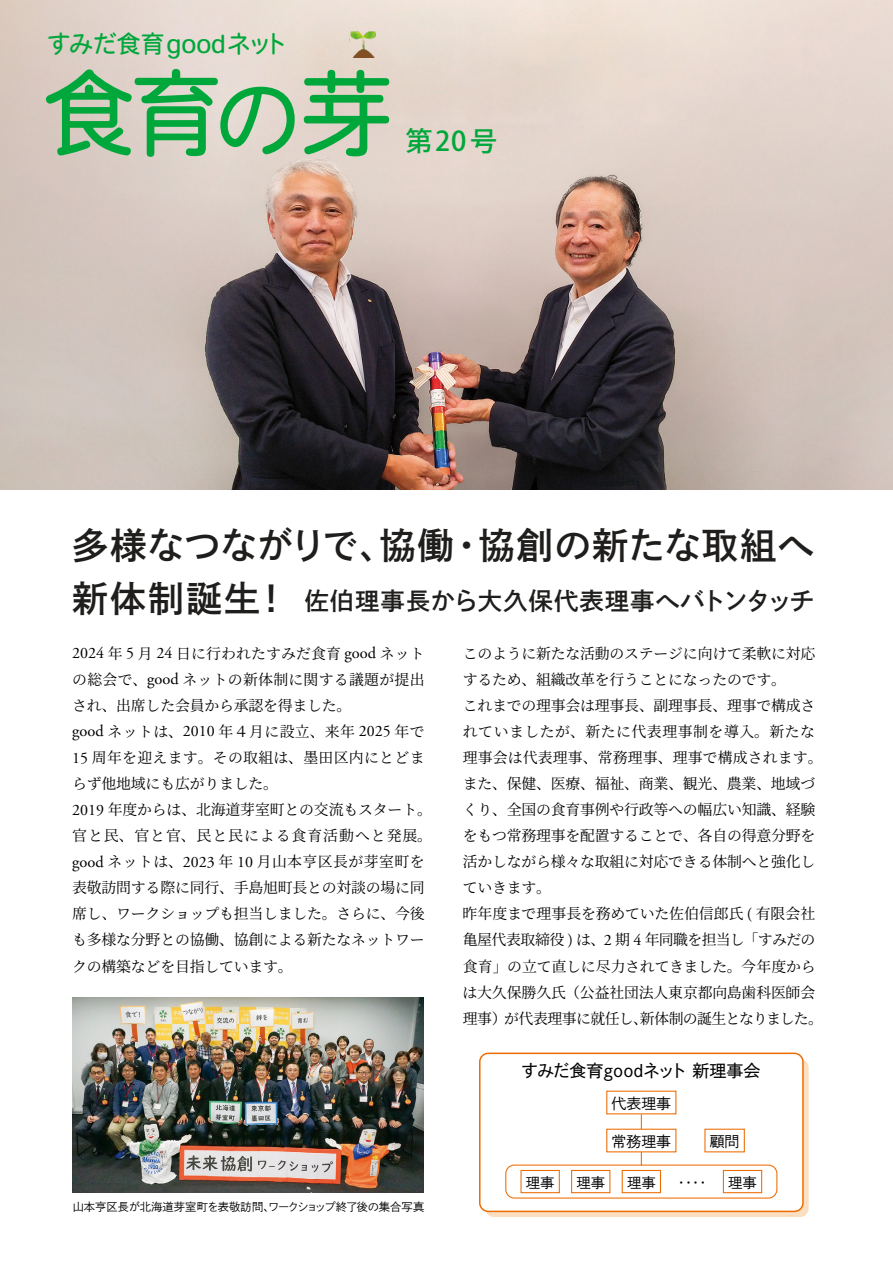
<style>
.page{position:relative;width:893px;height:1263px;background:#fff}
.page>*{position:absolute;margin:0;border:0;box-sizing:border-box;transform-origin:0 0}
.t1{font:94.65px "Heisei Maru Go Std W4";color:#00a73b}
.t2{font:36.45px "DNP Shuei Go Kin Std B";letter-spacing:.02em;color:#1f1e1d}
.t3{font:500 27.15px "Ryo Gothic Plus N";color:#00a73b}
.t4{font:24.45px "DNP Shuei Go Kin Std B";letter-spacing:.035em;color:#1f1e1d}
.t5{font:24.45px "Heisei Maru Go Std W4";letter-spacing:-.02em;color:#00a73b}
.t6{font:16.95px "DNP Shuei Go Kin Std M";color:#000}
.t7{font:14.85px/26.1px "Source Han Serif";letter-spacing:-.015em;color:#000}
.t8{font:14.85px "DNP Shuei Go Kin Std L";color:#000}
.t9{font:14.4px "DNP Shuei Go Kin Std L";color:#000}
.t10{font:11.25px "DNP Shuei Go Kin Std L";letter-spacing:-.005em;color:#000}
.s1{font-size:87.15px}
.s2{font-size:36.15px}
.s3{font-family:"Adobe Garamond Pro";font-size:15.9px}
.s4{font-family:"Adobe Garamond Pro";font-size:16.35px}
</style>
<div class="page">
<div style="left:485px;top:1059px;width:324px;height:158px;background:linear-gradient(to right,#fcdfc2,#fcddbf);border-radius:9px"></div>
<div style="left:480px;top:1053px;width:323px;height:158px;background:#fff;border-radius:9px"></div>
<div style="left:479px;top:1052px;width:325px;height:160px;border:1px solid #ed6c00;border-radius:9px"></div>
<svg style="left:641px;top:1114px;width:1px;height:15px"></svg>
<svg style="left:641px;top:1152px;width:1px;height:12px"></svg>
<div style="left:505px;top:1164px;width:272px;height:34px;border:1px solid #ed6c00;border-radius:9px"></div>
<img style="left:0;top:0;width:893px;height:489px">
<div style="left:571px;top:1170px;width:39px;height:23px;border:1px solid #ed6c00"></div>
<div style="left:622px;top:1170px;width:39px;height:23px;border:1px solid #ed6c00"></div>
<div style="left:723px;top:1170px;width:39px;height:23px;border:1px solid #ed6c00"></div>
<div style="left:520px;top:1170px;width:40px;height:23px;border:1px solid #ed6c00"></div>
<img style="left:72px;top:997px;width:352px;height:196px">
<img style="left:350px;top:32px;width:26px;height:25px">
<img style="left:351px;top:50px;width:25px;height:7px">
<h3 class="t5" style="left:47px;top:28px;width:244px">すみだ食育goodネット</h3>
<h1 class="t1" style="left:42px;top:50px;width:354px">食育<span class="s1">の</span>芽</h1>
<h3 class="t3" style="left:405px;top:124px;width:93px">第20号</h3>
<h2 class="t2" style="left:72px;top:520px;width:744px">多様なつながりで、協働・協創の新たな取組へ</h2>
<h3 class="t4" style="left:72px;top:584px;width:743px"><span class="s2">新体制誕生！</span> 佐伯理事長から大久保代表理事へバトンタッチ</h3>
<p class="t7" style="left:72px;top:641px;width:361px"><span class="s3">2024</span> 年 <span class="s3">5</span> 月 <span class="s3">24</span> 日に行われたすみだ食育 <span class="s4">good</span> ネットの総会で、<span class="s4">good</span> ネットの新体制に関する議題が提出され、出席した会員から承認を得ました。<br><span class="s4">good</span> ネットは、<span class="s3">2010</span> 年４月に設立、来年 <span class="s3">2025</span> 年で<br><span class="s3">15</span> 周年を迎えます。その取組は、墨田区内にとどまらず他地域にも広がりました。<br><span class="s3">2019</span> 年度からは、北海道芽室町との交流もスタート。官と民、官と官、民と民による食育活動へと発展。<span class="s4">good</span> ネットは、<span class="s3">2023</span> 年 <span class="s3">10</span> 月山本亨区長が芽室町を表敬訪問する際に同行、手島旭町長との対談の場に同席し、ワークショップも担当しました。さらに、今後も多様な分野との協働、協創による新たなネットワークの構築などを目指しています。</p>
<p class="t7" style="left:462px;top:641px;width:362px">このように新たな活動のステージに向けて柔軟に対応するため、組織改革を行うことになったのです。<br>これまでの理事会は理事長、副理事長、理事で構成されていましたが、新たに代表理事制を導入。新たな理事会は代表理事、常務理事、理事で構成されます。また、保健、医療、福祉、商業、観光、農業、地域づくり、全国の食育事例や行政等への幅広い知識、経験をもつ常務理事を配置することで、各自の得意分野を活かしながら様々な取組に対応できる体制へと強化していきます。<br>昨年度まで理事長を務めていた佐伯信郎氏 <span class="s4">(</span> 有限会社亀屋代表取締役 <span class="s4">)</span> は、<span class="s3">2</span> 期 <span class="s3">4</span> 年同職を担当し「すみだの食育」の立て直しに尽力されてきました。今年度からは大久保勝久氏（公益社団法人東京都向島歯科医師会理事）が代表理事に就任し、新体制の誕生となりました。</p>
<p class="t6" style="left:521px;top:1059px;width:241px">すみだ食育goodネット新理事会</p>
<p class="t8" style="left:612px;top:1093px;width:61px">代表理事</p>
<p class="t8" style="left:612px;top:1131px;width:61px">常務理事</p>
<p class="t8" style="left:710px;top:1131px;width:31px">顧問</p>
<p class="t10" style="left:73px;top:1199px;width:353px">山本亨区長が北海道芽室町を表敬訪問、ワークショップ終了後の集合写真</p>
<p class="t9" style="left:526px;top:1173px;width:30px">理事</p>
<p class="t9" style="left:576px;top:1173px;width:30px">理事</p>
<p class="t9" style="left:627px;top:1173px;width:30px">理事</p>
<p class="t9" style="left:674px;top:1173px;width:37px">・・・・</p>
<p class="t9" style="left:728px;top:1173px;width:30px">理事</p>
</div>
